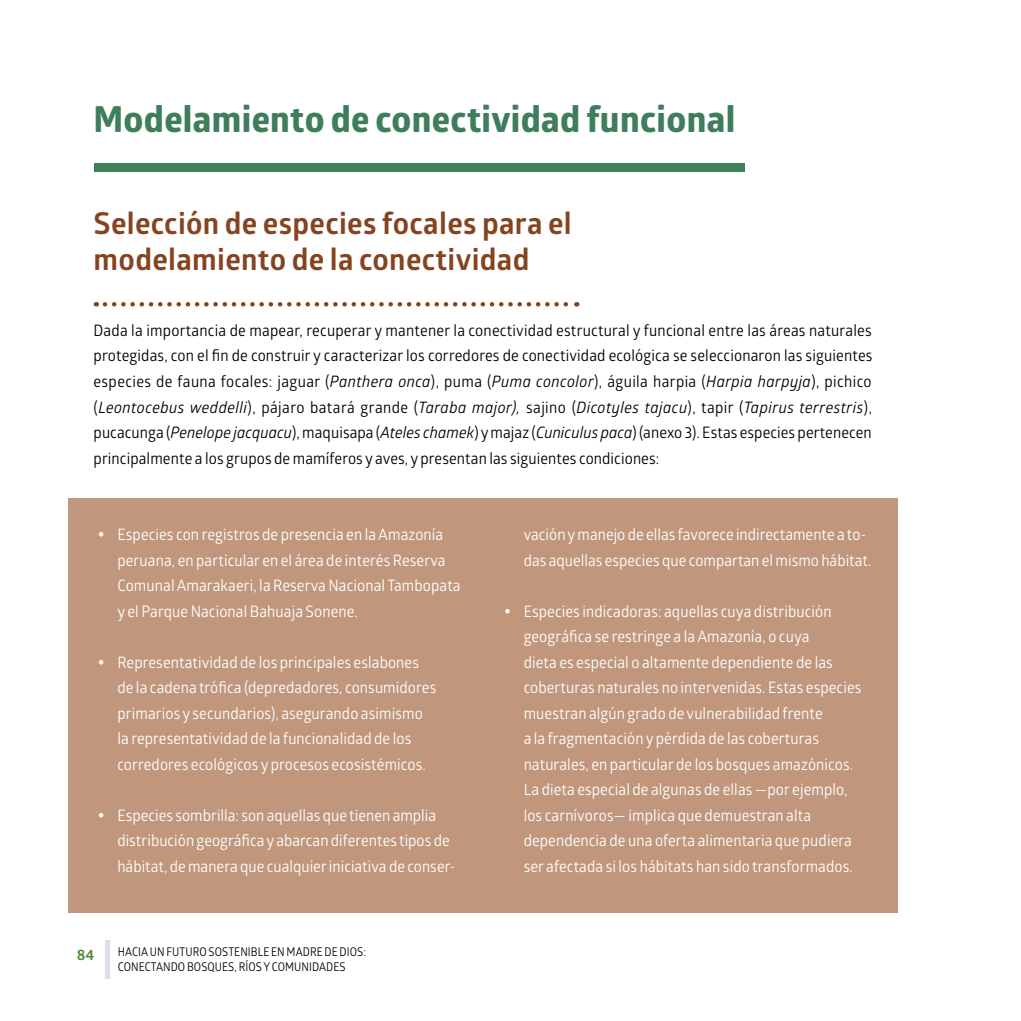
<style>
.page{position:relative;width:1021px;height:1021px;background:#fff}
.page>*{position:absolute;margin:0;border:0;box-sizing:border-box;transform-origin:0 0}
.t1{font:700 36px "Globerx";letter-spacing:.01em;color:#3e7e5a}
.t2{font:700 30px/36px "Glober";letter-spacing:.01em;color:#86431f}
.t3{font:15.75px/25.5px "Glober";letter-spacing:.005em;color:#fff;scale:.95 1}
.t4{font:15.75px/25.5px "Glober";letter-spacing:.005em;color:#000;text-align:justify;scale:.95 1}
.t5{font:700 15px "Glober";color:#508b35}
.t6{font:12px/14.4px "Glober";letter-spacing:.005em;color:#000;scale:.9 1}
.s1{font-style:italic}
</style>
<div class="page">
<hr style="left:105px;top:940px;width:4px;height:38px;background:#dbdeeb">
<div style="left:68px;top:497px;width:829px;height:415px;background:#c0977c"></div>
<div style="left:94px;top:163px;width:650px;height:9px;background:#3e7e5a"></div>
<svg style="left:105px;top:302px;width:472px;height:4px"></svg>
<h1 class="t1" style="left:94px;top:93px;width:643px">Modelamiento de conectividad funcional</h1>
<h2 class="t2" style="left:94px;top:205px;width:479px">Selección de especies focales para el modelamiento de la conectividad</h2>
<p class="t4" style="left:94px;top:317px;width:821px">Dada la importancia de mapear, recuperar y mantener la conectividad estructural y funcional entre las áreas naturales protegidas, con el fin de construir y caracterizar los corredores de conectividad ecológica se seleccionaron las siguientes especies de fauna focales: jaguar (<span class="s1">Panthera onca</span>), puma (<span class="s1">Puma concolor</span>), águila harpia (<span class="s1">Harpia harpyja</span>), pichico (<span class="s1">Leontocebus weddelli</span>), pájaro batará grande (<span class="s1">Taraba major),</span> sajino (<span class="s1">Dicotyles tajacu</span>), tapir (<span class="s1">Tapirus terrestris</span>), pucacunga (<span class="s1">Penelope jacquacu</span>), maquisapa (<span class="s1">Ateles chamek</span>) y majaz (<span class="s1">Cuniculus paca</span>) (anexo 3). Estas especies pertenecen principalmente a los grupos de mamíferos y aves, y presentan las siguientes condiciones:</p>
<p class="t3" style="left:117px;top:521px;width:363px">Especies con registros de presencia en la Amazonía peruana, en particular en el área de interés Reserva Comunal Amarakaeri, la Reserva Nacional Tambopata y el Parque Nacional Bahuaja Sonene.</p>
<p class="t3" style="left:117px;top:648px;width:337px">Representatividad de los principales eslabones de la cadena trófica (depredadores, consumidores primarios y secundarios), asegurando asimismo la representatividad de la funcionalidad de los corredores ecológicos y procesos ecosistémicos.</p>
<p class="t3" style="left:117px;top:801px;width:357px">Especies sombrilla: son aquellas que tienen amplia distribución geográfica y abarcan diferentes tipos de hábitat, de manera que cualquier iniciativa de conser-</p>
<p class="t5" style="left:77px;top:944px;width:19px">84</p>
<p class="t6" style="left:118px;top:944px;width:277px">HACIA UN FUTURO SOSTENIBLE EN MADRE DE DIOS:<br>CONECTANDO BOSQUES, RÍOS Y COMUNIDADES</p>
<p class="t3" style="left:523px;top:521px;width:367px">vación y manejo de ellas favorece indirectamente a to&shy;das aquellas especies que compartan el mismo hábitat.</p>
<p class="t3" style="left:523px;top:597px;width:357px">Especies indicadoras: aquellas cuya distribución geográfica se restringe a la Amazonía, o cuya<br>dieta es especial o altamente dependiente de las coberturas naturales no intervenidas. Estas especies muestran algún grado de vulnerabilidad frente<br>a la fragmentación y pérdida de las coberturas naturales, en particular de los bosques amazónicos.<br>La dieta especial de algunas de ellas —por ejemplo, los carnívoros— implica que demuestran alta dependencia de una oferta alimentaria que pudiera ser afectada si los hábitats han sido transformados.</p>
</div>
